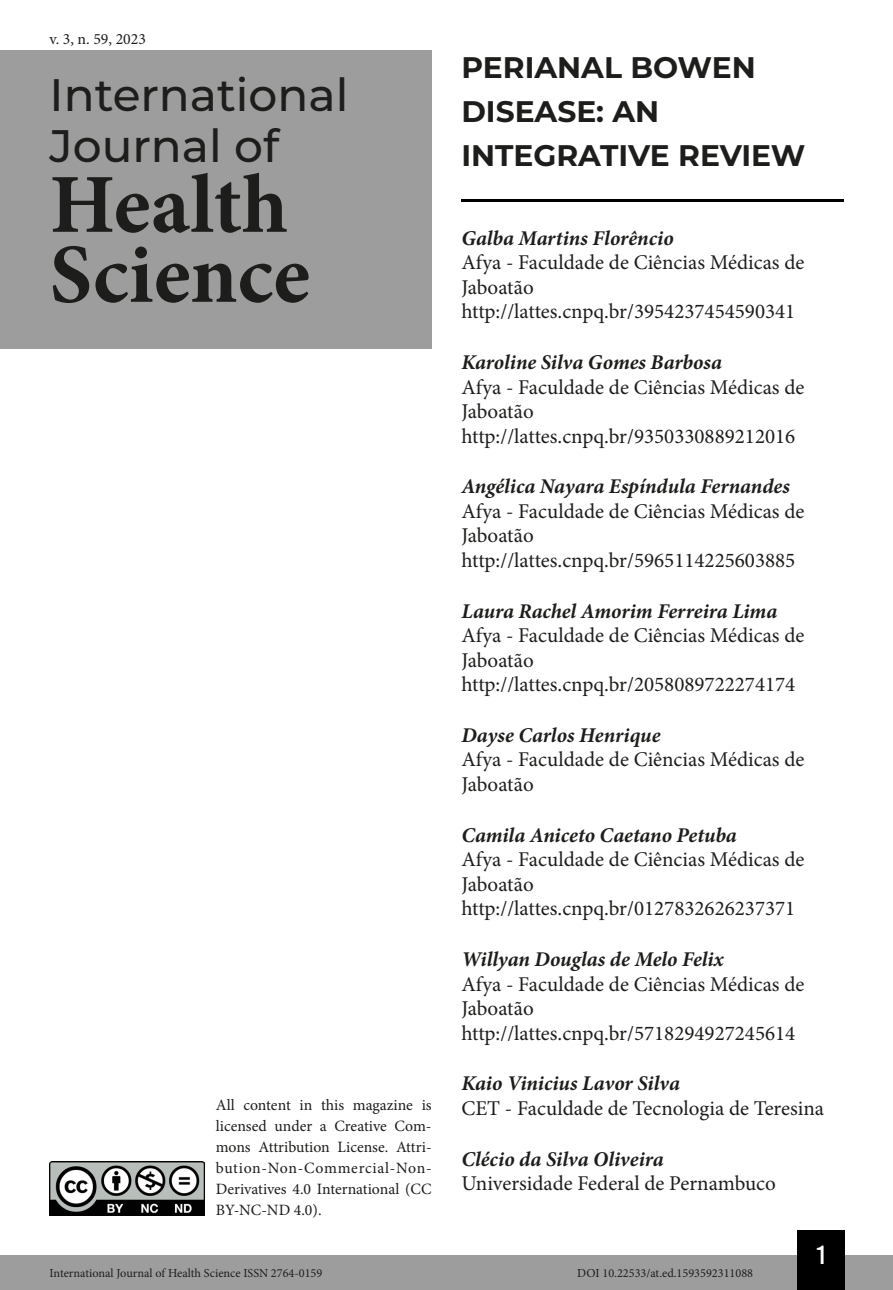
<style>
.page{position:relative;width:893px;height:1290px;background:#fff}
.page>*{position:absolute;margin:0;border:0;box-sizing:border-box;transform-origin:0 0}
.t1{font:700 84px/70px "Minion Pro";color:#1d1d1b}
.t2{font:500 45.5px/50.8px "Montserrat";color:#1d1d1b}
.t3{font:700 29.75px/43.8px "Montserrat";color:#1d1d1b}
.t4{font:26.25px "Bebas Kai";color:#fff}
.t5{font:21px/24.5px "Minion Pro";color:#1d1d1b}
.t6{font:italic 700 21px "Minion Pro";letter-spacing:-.005em;color:#1d1d1b}
.t7{font:15.75px/21px "Minion Pro";color:#1d1d1b;text-align:justify}
.t8{font:12.25px "Minion Pro";color:#1d1d1b}
</style>
<div class="page">
<div style="left:0;top:1255px;width:893px;height:35px;background:#9d9d9d"></div>
<div style="left:797px;top:1230px;width:48px;height:60px;background:#000"></div>
<img style="left:50px;top:1161px;width:154px;height:54px">
<div style="left:0;top:50px;width:432px;height:298px;background:#9d9d9d"></div>
<hr style="left:461px;top:199px;width:382px;height:3px;background:#000">
<p class="t7" style="left:50px;top:28px;width:98px">v. 3, n. 59, 2023</p>
<h2 class="t2" style="left:50px;top:68px;width:300px">International<br>Journal of</h2>
<h1 class="t1" style="left:50px;top:169px;width:262px">Health<br>Science</h1>
<p class="t7" style="left:216px;top:1095px;width:217px">All content in this magazine is licensed under a Creative Com&shy;mons Attribution License. Attri&shy;bution-Non-Commercial-Non-Derivatives 4.0 International (CC BY-NC-ND 4.0).</p>
<h3 class="t3" style="left:461px;top:44px;width:346px">PERIANAL BOWEN<br>DISEASE: AN<br>INTEGRATIVE REVIEW</h3>
<p class="t6" style="left:461px;top:223px;width:214px">Galba Martins Florêncio</p>
<p class="t5" style="left:461px;top:250px;width:344px">Afya - Faculdade de Ciências Médicas de<br>Jaboatão http://lattes.cnpq.br/3954237454590341</p>
<p class="t6" style="left:461px;top:347px;width:262px">Karoline Silva Gomes Barbosa</p>
<p class="t5" style="left:461px;top:375px;width:344px">Afya - Faculdade de Ciências Médicas de<br>Jaboatão http://lattes.cnpq.br/9350330889212016</p>
<p class="t6" style="left:461px;top:472px;width:330px">Angélica Nayara Espíndula Fernandes</p>
<p class="t5" style="left:461px;top:499px;width:344px">Afya - Faculdade de Ciências Médicas de<br>Jaboatão http://lattes.cnpq.br/5965114225603885</p>
<p class="t6" style="left:461px;top:596px;width:317px">Laura Rachel Amorim Ferreira Lima</p>
<p class="t5" style="left:461px;top:623px;width:344px">Afya - Faculdade de Ciências Médicas de<br>Jaboatão http://lattes.cnpq.br/2058089722274174</p>
<p class="t6" style="left:461px;top:720px;width:201px">Dayse Carlos Henrique</p>
<p class="t5" style="left:461px;top:747px;width:344px">Afya - Faculdade de Ciências Médicas de<br>Jaboatão</p>
<p class="t6" style="left:461px;top:820px;width:277px">Camila Aniceto Caetano Petuba</p>
<p class="t5" style="left:461px;top:847px;width:344px">Afya - Faculdade de Ciências Médicas de<br>Jaboatão http://lattes.cnpq.br/0127832626237371</p>
<p class="t6" style="left:461px;top:944px;width:264px">Willyan Douglas de Melo Felix</p>
<p class="t5" style="left:461px;top:971px;width:344px">Afya - Faculdade de Ciências Médicas de<br>Jaboatão http://lattes.cnpq.br/5718294927245614</p>
<p class="t6" style="left:461px;top:1068px;width:220px">Kaio Vinicius Lavor Silva</p>
<p class="t5" style="left:461px;top:1096px;width:364px">CET - Faculdade de Tecnologia de Teresina</p>
<p class="t6" style="left:461px;top:1144px;width:204px">Clécio da Silva Oliveira</p>
<p class="t5" style="left:461px;top:1171px;width:316px">Universidade Federal de Pernambuco</p>
<p class="t4" style="left:817px;top:1241px;width:10px">1</p>
<p class="t8" style="left:50px;top:1265px;width:274px">International Journal of Health Science ISSN 2764-0159</p>
<p class="t8" style="left:577px;top:1265px;width:177px">DOI 10.22533/at.ed.1593592311088</p>
</div>
